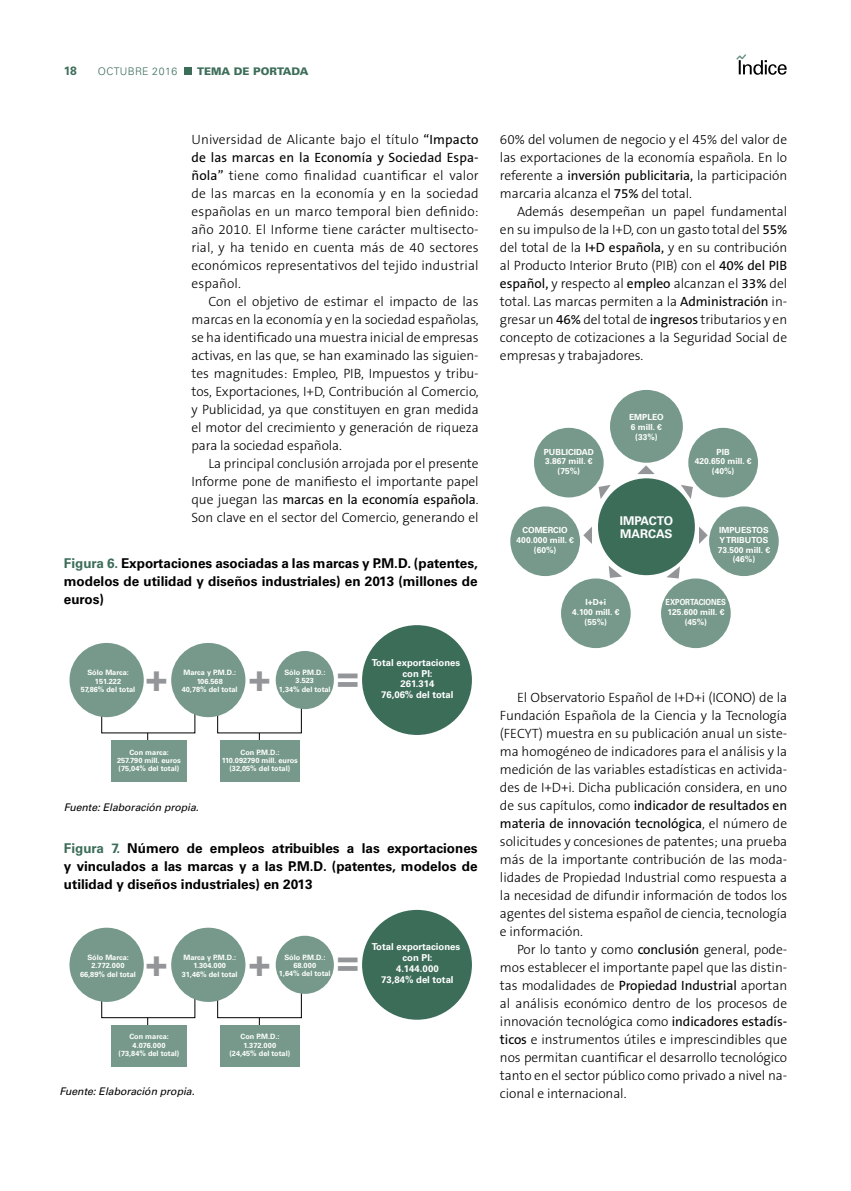
<style>
.page{position:relative;width:851px;height:1191px;background:#fff}
.page>*{position:absolute;margin:0;border:0;box-sizing:border-box;transform-origin:0 0}
.t1{font:700 36.75px "Univers";color:#939598}
.t2{font:300 13.5px/18px "The Sans B3";letter-spacing:-.005em;color:#000;text-align:justify}
.t3{font:700 13.5px/18px "Univers";color:#000;text-align:justify}
.t4{font:13.5px/18px "The Sans B5 Plain";letter-spacing:-.005em;color:#000}
.t5{font:700 12px/13.2px "Univers";color:#fff}
.t6{font:700 12px "Univers";color:#3c6d59}
.t7{font:italic 10.5px "Univers";letter-spacing:-.005em;color:#000}
.t8{font:900 10.5px "Univers";color:#3c6d59}
.t9{font:300 10.5px "Univers";color:#3c6d59}
.t10{font:700 9.6px/10.9px "Univers";color:#fff;text-align:center}
.t11{font:700 8.4px/9.6px "Univers";color:#fff;text-align:center}
.t12{font:700 8.4px/9.6px "Univers";color:#fff;text-align:center;scale:.86 1}
.t13{font:700 7.35px/8.4px "Univers";color:#fff;text-align:center}
.s1{font-family:"The Sans B5 Plain";font-weight:400}
.s2{font-family:"The Sans B3";font-weight:300}
.s3{color:#3c6d59}
</style>
<div class="page">
<svg style="left:736px;top:54px;width:50px;height:21px"></svg>
<div style="left:185px;top:67px;width:7px;height:8px;background:#3c6d59"></div>
<div style="left:598px;top:478px;width:96px;height:97px;background:#3c6d59;border-radius:50%"></div>
<div style="left:534px;top:428px;width:69px;height:69px;background:#76998b;border-radius:50%"></div>
<div style="left:688px;top:428px;width:69px;height:69px;background:#76998b;border-radius:50%"></div>
<div style="left:561px;top:578px;width:69px;height:70px;background:#76998b;border-radius:50%"></div>
<div style="left:661px;top:578px;width:69px;height:70px;background:#76998b;border-radius:50%"></div>
<div style="left:510px;top:506px;width:70px;height:70px;background:#76998b;border-radius:50%"></div>
<div style="left:709px;top:506px;width:69px;height:70px;background:#76998b;border-radius:50%"></div>
<div style="left:610px;top:390px;width:72px;height:73px;background:#76998b;border-radius:50%"></div>
<svg style="left:637px;top:465px;width:17px;height:9px"></svg>
<svg style="left:583px;top:527px;width:9px;height:17px"></svg>
<svg style="left:598px;top:485px;width:12px;height:14px"></svg>
<svg style="left:699px;top:527px;width:8px;height:17px"></svg>
<svg style="left:666px;top:566px;width:13px;height:12px"></svg>
<svg style="left:608px;top:565px;width:14px;height:13px"></svg>
<svg style="left:680px;top:485px;width:12px;height:14px"></svg>
<svg style="left:217px;top:703px;width:85px;height:37px"></svg>
<div style="left:69px;top:643px;width:75px;height:74px;background:#76998b;border-radius:50%"></div>
<div style="left:171px;top:643px;width:74px;height:74px;background:#76998b;border-radius:50%"></div>
<div style="left:276px;top:651px;width:58px;height:58px;background:#76998b;border-radius:50%"></div>
<div style="left:362px;top:625px;width:110px;height:110px;background:#3c6d59;border-radius:50%"></div>
<div style="left:111px;top:740px;width:76px;height:42px;background:#76998b"></div>
<div style="left:220px;top:740px;width:80px;height:42px;background:#76998b"></div>
<div style="left:101px;top:994px;width:94px;height:24px;border:1px solid #000"></div>
<svg style="left:217px;top:987px;width:85px;height:38px"></svg>
<div style="left:69px;top:927px;width:75px;height:75px;background:#76998b;border-radius:50%"></div>
<div style="left:171px;top:927px;width:74px;height:75px;background:#76998b;border-radius:50%"></div>
<div style="left:276px;top:935px;width:58px;height:59px;background:#76998b;border-radius:50%"></div>
<div style="left:362px;top:910px;width:110px;height:109px;background:#3c6d59;border-radius:50%"></div>
<div style="left:111px;top:1025px;width:76px;height:41px;background:#76998b"></div>
<div style="left:220px;top:1025px;width:80px;height:41px;background:#76998b"></div>
<p class="t6" style="left:64px;top:64px;width:15px">18</p>
<p class="t9" style="left:98px;top:65px;width:9px">OCTUBRE</p>
<p class="t9" style="left:152px;top:65px;width:27px">2016</p>
<p class="t8" style="left:197px;top:64px;width:25px">TEMA</p>
<p class="t8" style="left:234px;top:64px;width:76px">DE PORTADA</p>
<p class="t2" style="left:191px;top:131px;width:289px">Universidad de Alicante bajo el título <span class="s1">“Impacto</span></p>
<p class="t4" style="left:191px;top:149px;width:289px">de las marcas en la Economía y Sociedad Espa-</p>
<p class="t2" style="left:191px;top:167px;width:289px"><span class="s1">ñola”</span> tiene como finalidad cuantificar el valor de las marcas en la economía y en la sociedad españolas en un marco temporal bien definido: año 2010. El Informe tiene carácter multisecto&shy;rial, y ha tenido en cuenta más de 40 sectores económicos representativos del tejido industrial español.</p>
<p class="t2" style="left:191px;top:293px;width:289px;text-indent:17px">Con el objetivo de estimar el impacto de las marcas en la economía y en la sociedad españolas, se ha identificado una muestra inicial de empresas activas, en las que, se han examinado las siguien&shy;tes magnitudes: Empleo, PIB, Impuestos y tribu&shy;tos, Exportaciones, I+D, Contribución al Comercio, y Publicidad, ya que constituyen en gran medida el motor del crecimiento y generación de riqueza para la sociedad española.</p>
<p class="t2" style="left:191px;top:455px;width:289px;text-align:right">La principal conclusión arrojada por el presente<br>Informe pone de manifiesto el importante papel</p>
<p class="t4" style="left:191px;top:491px;width:289px"><span class="s2">que juegan las</span> marcas en la economía española<span class="s2">.</span></p>
<p class="t2" style="left:191px;top:509px;width:289px">Son clave en el sector del Comercio, generando el</p>
<p class="t3" style="left:64px;top:555px;width:415px"><span class="s3">Figura 6.</span> Exportaciones asociadas a las marcas y P.M.D. (patentes, modelos de utilidad y diseños industriales) en 2013 (millones de euros)</p>
<p class="t13" style="left:81px;top:668px;width:56px">Sólo Marca:<br>151.222<br>57,86% del total</p>
<p class="t13" style="left:182px;top:668px;width:57px">Marca y P.M.D.:<br>106.568<br>40,78% del total</p>
<p class="t13" style="left:279px;top:668px;width:53px">Sólo P.M.D.:<br>3.523<br>1,34% del total</p>
<p class="t10" style="left:372px;top:657px;width:90px">Total exportaciones con PI:<br>261.314</p>
<h1 class="t1" style="left:146px;top:656px;width:23px">+</h1>
<h1 class="t1" style="left:249px;top:656px;width:23px">+</h1>
<h1 class="t1" style="left:337px;top:655px;width:23px">=</h1>
<p class="t10" style="left:381px;top:689px;width:74px">76,06% del total</p>
<p class="t13" style="left:117px;top:747px;width:65px">Con marca:<br>257.790 mill. euros (75,04% del total)</p>
<p class="t13" style="left:222px;top:747px;width:78px">Con P.M.D.:<br>110.092790 mill. euros (32,05% del total)</p>
<p class="t7" style="left:64px;top:801px;width:136px">Fuente: Elaboración propia.</p>
<p class="t3" style="left:64px;top:839px;width:415px"><span class="s3">Figura 7.</span> Número de empleos atribuibles a las exportaciones y vinculados a las marcas y a las P.M.D. (patentes, modelos de utilidad y diseños industriales) en 2013</p>
<p class="t13" style="left:80px;top:953px;width:57px">Sólo Marca:<br>2.772.000<br>66,89% del total</p>
<p class="t13" style="left:182px;top:953px;width:57px">Marca y P.M.D.:<br>1.304.000<br>31,46% del total</p>
<p class="t13" style="left:279px;top:953px;width:53px">Sólo P.M.D.:<br>68.000<br>1,64% del total</p>
<p class="t10" style="left:372px;top:941px;width:90px">Total exportaciones con PI:<br>4.144.000</p>
<h1 class="t1" style="left:146px;top:941px;width:23px">+</h1>
<h1 class="t1" style="left:249px;top:941px;width:23px">+</h1>
<h1 class="t1" style="left:337px;top:940px;width:23px">=</h1>
<p class="t10" style="left:381px;top:974px;width:74px">73,84% del total</p>
<p class="t13" style="left:119px;top:1032px;width:62px">Con marca:<br>4.076.000 (73,84% del total)</p>
<p class="t13" style="left:229px;top:1032px;width:62px">Con P.M.D.:<br>1.372.000 (24,45% del total)</p>
<p class="t7" style="left:60px;top:1085px;width:136px">Fuente: Elaboración propia.</p>
<p class="t2" style="left:500px;top:131px;width:289px">60% del volumen de negocio y el 45% del valor de las exportaciones de la economía española. En lo referente a <span class="s1">inversión publicitaria,</span> la participación marcaria alcanza el <span class="s1">75%</span> del total.</p>
<p class="t2" style="left:500px;top:203px;width:289px;text-indent:17px">Además desempeñan un papel fundamental en su impulso de la I+D, con un gasto total del <span class="s1">55% </span>del total de la <span class="s1">I+D española,</span> y en su contribución al Producto Interior Bruto (PIB) con el <span class="s1">40% del PIB español,</span> y respecto al <span class="s1">empleo</span> alcanzan el <span class="s1">33%</span> del total. Las marcas permiten a la <span class="s1">Administración</span> in&shy;gresar un <span class="s1">46%</span> del total de <span class="s1">ingresos</span> tributarios y en concepto de cotizaciones a la Seguridad Social de empresas y trabajadores.</p>
<p class="t11" style="left:629px;top:412px;width:36px">EMPLEO<br>6 mill. € (33%)</p>
<p class="t11" style="left:543px;top:447px;width:52px">PUBLICIDAD<br>3.867 mill. € (75%)</p>
<p class="t11" style="left:694px;top:447px;width:58px">PIB<br>420.650 mill. € (40%)</p>
<p class="t5" style="left:619px;top:514px;width:55px">IMPACTO<br>MARCAS</p>
<p class="t11" style="left:516px;top:525px;width:59px">COMERCIO<br>400.000 mill. € (60%)</p>
<p class="t11" style="left:717px;top:525px;width:54px">IMPUESTOS<br>Y TRIBUTOS<br>73.500 mill. € (46%)</p>
<p class="t11" style="left:572px;top:597px;width:49px">I+D+i<br>4.100 mill. € (55%)</p>
<p class="t12" style="left:665px;top:597px;width:72px">EXPORTACIONES<br>125.600 mill. € (45%)</p>
<p class="t2" style="left:500px;top:689px;width:289px;text-indent:17px">El Observatorio Español de I+D+i (ICONO) de la Fundación Española de la Ciencia y la Tecnología (FECYT) muestra en su publicación anual un siste&shy;ma homogéneo de indicadores para el análisis y la medición de las variables estadísticas en activida&shy;des de I+D+i. Dicha publicación considera, en uno</p>
<p class="t4" style="left:500px;top:797px;width:289px"><span class="s2">de sus capítulos, como</span> indicador de resultados en materia de innovación tecnológica<span class="s2">, el número de</span></p>
<p class="t2" style="left:500px;top:833px;width:289px">solicitudes y concesiones de patentes; una prueba más de la importante contribución de las moda&shy;lidades de Propiedad Industrial como respuesta a la necesidad de difundir información de todos los agentes del sistema español de ciencia, tecnología e información.</p>
<p class="t2" style="left:500px;top:941px;width:289px;text-indent:17px">Por lo tanto y como <span class="s1">conclusión</span> general, pode&shy;mos establecer el importante papel que las distin&shy;tas modalidades de <span class="s1">Propiedad Industrial</span> aportan al análisis económico dentro de los procesos de innovación tecnológica como <span class="s1">indicadores estadís&shy;ticos</span> e instrumentos útiles e imprescindibles que nos permitan cuantificar el desarrollo tecnológico tanto en el sector público como privado a nivel na&shy;cional e internacional.</p>
</div>
